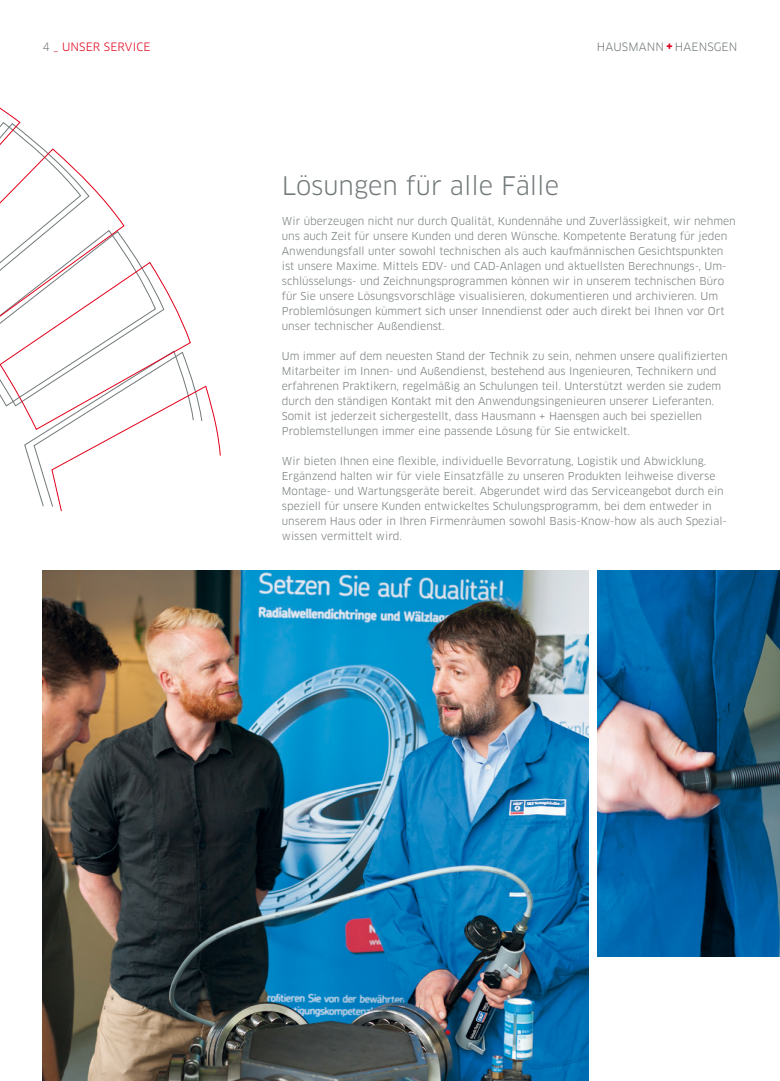
<style>
.page{position:relative;width:780px;height:1081px;background:#fff}
.page>*{position:absolute;margin:0;border:0;box-sizing:border-box;transform-origin:0 0}
.t1{font:25px "Clan OT";color:#72797a}
.t2{font:11.25px "Clan OT";letter-spacing:.01em;color:#72797a}
.t3{font:11.25px "Clan OT";letter-spacing:.01em;color:#e2001a}
.t4{font:10.62px/15px "Clan OT";color:#72797a}
.s1{color:#72797a}
.s2{font-weight:700;color:#e2001a}
</style>
<div class="page">
<svg style="left:0;top:107px;width:221px;height:404px"></svg>
<img style="left:43px;top:570px;width:545px;height:511px">
<img style="left:597px;top:570px;width:183px;height:386px">
<p class="t3" style="left:43px;top:41px;width:109px"><span class="s1">4</span> _ UNSER SERVICE</p>
<p class="t2" style="left:597px;top:41px;width:142px">HAUSMANN <span class="s2">+</span> HAENSGEN</p>
<p class="t1" style="left:282px;top:171px;width:279px">Lösungen für alle Fälle</p>
<p class="t4" style="left:282px;top:214px;width:455px">Wir überzeugen nicht nur durch Qualität, Kundennähe und Zuverlässigkeit, wir nehmen uns auch Zeit für unsere Kunden und deren Wünsche. Kompetente Beratung für jeden Anwendungsfall unter sowohl technischen als auch kaufmännischen Gesichtspunkten ist unsere Maxime. Mittels EDV- und CAD-Anlagen und aktuellsten Berechnungs-, Um&shy;schlüsselungs- und Zeichnungsprogrammen können wir in unserem technischen Büro für Sie unsere Lösungsvorschläge visualisieren, dokumentieren und archivieren. Um Problemlösungen kümmert sich unser Innendienst oder auch direkt bei Ihnen vor Ort unser technischer Außendienst.</p>
<p class="t4" style="left:282px;top:349px;width:447px">Um immer auf dem neuesten Stand der Technik zu sein, nehmen unsere qualifizierten Mitarbeiter im Innen- und Außendienst, bestehend aus Ingenieuren, Technikern und erfahrenen Praktikern, regelmäßig an Schulungen teil. Unterstützt werden sie zudem durch den ständigen Kontakt mit den Anwendungsingenieuren unserer Lieferanten.</p>
<p class="t4" style="left:282px;top:409px;width:422px">Somit ist jederzeit sichergestellt, dass Hausmann + Haensgen auch bei speziellen</p>
<p class="t4" style="left:282px;top:424px;width:349px">Problemstellungen immer eine passende Lösung für Sie entwickelt.</p>
<p class="t4" style="left:282px;top:454px;width:426px">Wir bieten Ihnen eine flexible, individuelle Bevorratung, Logistik und Abwicklung.</p>
<p class="t4" style="left:282px;top:469px;width:443px">Ergänzend halten wir für viele Einsatzfälle zu unseren Produkten leihweise diverse<br>Montage- und Wartungsgeräte bereit. Abgerundet wird das Serviceangebot durch ein speziell für unsere Kunden entwickeltes Schulungsprogramm, bei dem entweder in</p>
<p class="t4" style="left:282px;top:514px;width:446px">unserem Haus oder in Ihren Firmenräumen sowohl Basis-Know-how als auch Spezial-</p>
<p class="t4" style="left:282px;top:529px;width:122px">wissen vermittelt wird.</p>
</div>
